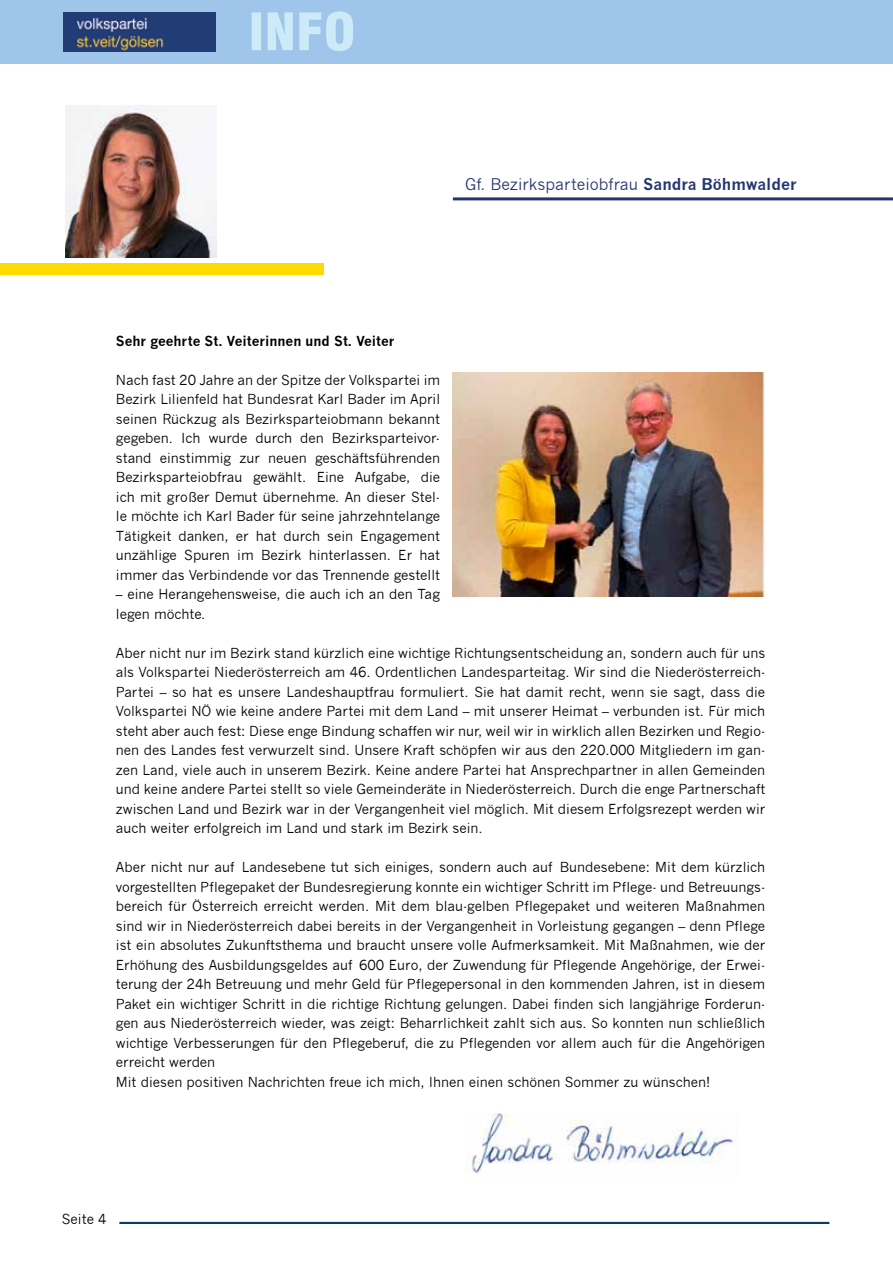
<style>
.page{position:relative;width:893px;height:1263px;background:#fff}
.page>*{position:absolute;margin:0;border:0;box-sizing:border-box;transform-origin:0 0}
.t1{font:15.75px "News Gothic";color:#253572}
.t2{font:13.5px/19.5px "News Gothic";color:#000;text-align:justify}
.t3{font:700 13.5px "News Gothic";color:#000}
.s1{font-weight:700}
</style>
<div class="page">
<div style="left:0;top:0;width:893px;height:64px;background:#a0c5ea"></div>
<svg style="left:252px;top:11px;width:101px;height:40px"></svg>
<hr style="left:119px;top:1222px;width:710px;height:2px;background:#003d72">
<img style="left:64px;top:12px;width:151px;height:40px">
<img style="left:465px;top:1113px;width:269px;height:61px">
<hr style="left:453px;top:197px;width:440px;height:3px;background:#253572">
<div style="left:0;top:264px;width:323px;height:11px;background:#ffda00"></div>
<img style="left:65px;top:106px;width:152px;height:151px">
<img style="left:453px;top:373px;width:312px;height:223px">
<p class="t1" style="left:465px;top:175px;width:333px">Gf. Bezirksparteiobfrau <span class="s1">Sandra Böhmwalder</span></p>
<p class="t3" style="left:116px;top:332px;width:280px">Sehr geehrte St. Veiterinnen und St. Veiter</p>
<p class="t2" style="left:116px;top:370px;width:326px">Nach fast 20 Jahre an der Spitze der Volkspartei im Bezirk Lilienfeld hat Bundesrat Karl Bader im April seinen Rückzug als Bezirksparteiobmann bekannt gegeben. Ich wurde durch den Bezirksparteivor&shy;stand einstimmig zur neuen geschäftsführenden Bezirksparteiobfrau gewählt. Eine Aufgabe, die ich mit großer Demut übernehme. An dieser Stel&shy;le möchte ich Karl Bader für seine jahrzehntelange Tätigkeit danken, er hat durch sein Engagement unzählige Spuren im Bezirk hinterlassen. Er hat immer das Verbindende vor das Trennende gestellt</p>
<p class="t2" style="left:116px;top:584px;width:326px">– eine Herangehensweise, die auch ich an den Tag legen möchte.</p>
<p class="t2" style="left:116px;top:643px;width:651px">Aber nicht nur im Bezirk stand kürzlich eine wichtige Richtungsentscheidung an, sondern auch für uns als Volkspartei Niederösterreich am 46. Ordentlichen Landesparteitag. Wir sind die Niederösterreich-Partei – so hat es unsere Landeshauptfrau formuliert. Sie hat damit recht, wenn sie sagt, dass die Volkspartei NÖ wie keine andere Partei mit dem Land – mit unserer Heimat – verbunden ist. Für mich steht aber auch fest: Diese enge Bindung schaffen wir nur, weil wir in wirklich allen Bezirken und Regio&shy;nen des Landes fest verwurzelt sind. Unsere Kraft schöpfen wir aus den 220.000 Mitgliedern im gan&shy;zen Land, viele auch in unserem Bezirk. Keine andere Partei hat Ansprechpartner in allen Gemeinden und keine andere Partei stellt so viele Gemeinderäte in Niederösterreich. Durch die enge Partnerschaft zwischen Land und Bezirk war in der Vergangenheit viel möglich. Mit diesem Erfolgsrezept werden wir auch weiter erfolgreich im Land und stark im Bezirk sein.</p>
<p class="t2" style="left:116px;top:857px;width:651px;text-align:left">Aber nicht nur auf Landesebene tut sich einiges, sondern auch auf Bundesebene: Mit dem kürzlich vorgestellten Pflegepaket der Bundesregierung konnte ein wichtiger Schritt im Pflege- und Betreuungs&shy;bereich für Österreich erreicht werden. Mit dem blau-gelben Pflegepaket und weiteren Maßnahmen sind wir in Niederösterreich dabei bereits in der Vergangenheit in Vorleistung gegangen – denn Pflege ist ein absolutes Zukunftsthema und braucht unsere volle Aufmerksamkeit. Mit Maßnahmen, wie der Erhöhung des Ausbildungsgeldes auf 600 Euro, der Zuwendung für Pflegende Angehörige, der Erwei&shy;terung der 24h Betreuung und mehr Geld für Pflegepersonal in den kommenden Jahren, ist in diesem Paket ein wichtiger Schritt in die richtige Richtung gelungen. Dabei finden sich langjährige Forderun&shy;gen aus Niederösterreich wieder, was zeigt: Beharrlichkeit zahlt sich aus. So konnten nun schließlich wichtige Verbesserungen für den Pflegeberuf, die zu Pflegenden vor allem auch für die Angehörigen erreicht werden<br>Mit diesen positiven Nachrichten freue ich mich, Ihnen einen schönen Sommer zu wünschen!</p>
<p class="t2" style="left:62px;top:1209px;width:46px">Seite 4</p>
</div>
